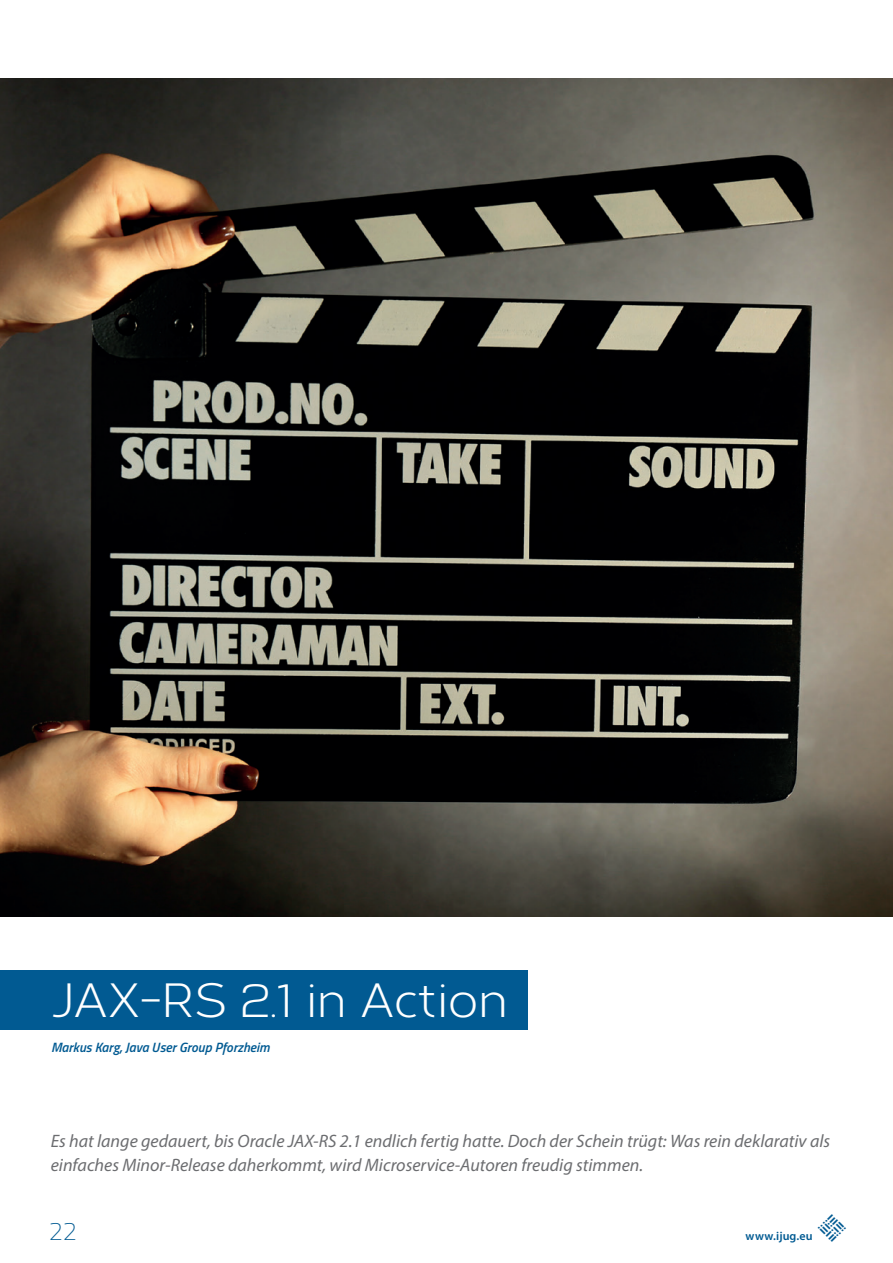
<style>
.page{position:relative;width:893px;height:1263px;background:#fff}
.page>*{position:absolute;margin:0;border:0;box-sizing:border-box;transform-origin:0 0}
.t1{font:48px "Corbert";letter-spacing:-.01em;color:#fff}
.t2{font:100 25.5px "Titillium";color:#015a92}
.t3{font:italic 18px/24px "Myriad Pro";color:#6c6d70}
.t4{font:italic 600 13.5px "Titillium";color:#015a92}
.t5{font:600 12px "Myriad Pro";letter-spacing:.01em;color:#015a92}
</style>
<div class="page">
<img style="left:0;top:78px;width:893px;height:838px">
<div style="left:0;top:970px;width:527px;height:60px;background:#015a92"></div>
<h1 class="t1" style="left:51px;top:966px;width:458px">JAX-RS 2.1 in Action</h1>
<p class="t4" style="left:51px;top:1036px;width:220px">Markus Karg, Java User Group Pforzheim</p>
<p class="t3" style="left:51px;top:1129px;width:781px">Es hat lange gedauert, bis Oracle JAX-RS 2.1 endlich fertig hatte. Doch der Schein trügt: Was rein deklarativ als einfaches Minor-Release daherkommt, wird Microservice-Autoren freudig stimmen.</p>
<h2 class="t2" style="left:49px;top:1213px;width:30px">22</h2>
<p class="t5" style="left:746px;top:1228px;width:69px">www.ijug.eu</p>
</div>
